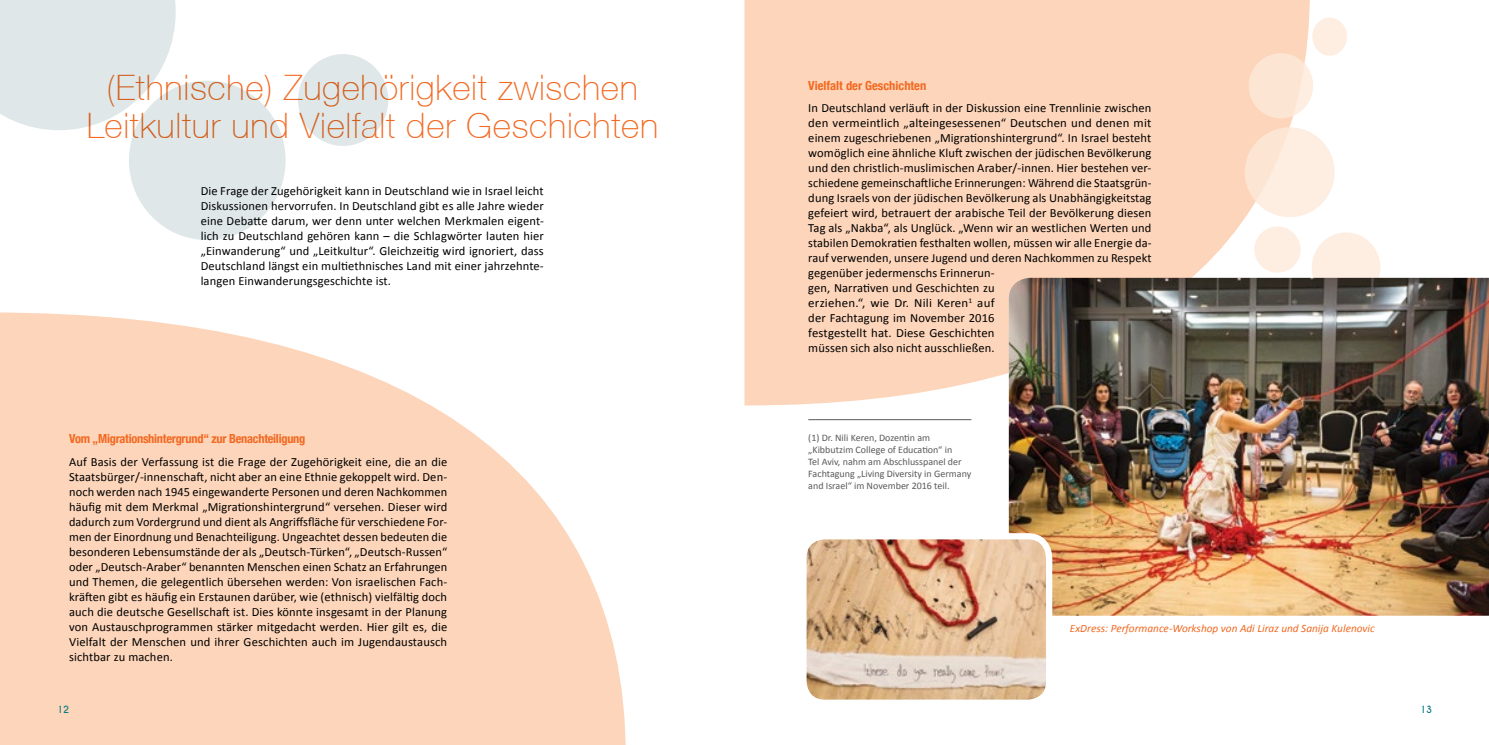
<style>
.page{position:relative;width:1489px;height:745px;background:#fff}
.page>*{position:absolute;margin:0;border:0;box-sizing:border-box;transform-origin:0 0}
.t1{font:100 35px/37.5px "Helvetica Neue CE";letter-spacing:.02em;color:#f26921;text-align:center}
.t2{font:12.5px/15px "Calibri";letter-spacing:.01em;color:#000}
.t3{font:700 condensed 12.5px "Helvetica Neue";letter-spacing:-.02em;color:#f26921}
.t4{font:700 condensed 12.5px "Helvetica Neue";color:#f26921}
.t5{font:italic 11.25px "Calibri";color:#f26921}
.t6{font:10px/12px "Calibri";color:#58595b}
.t7{font:700 9.38px "Caviar Dreams";color:#00797d}
.t8{font:7.25px "Calibri";color:#000}
</style>
<div class="page">
<svg style="left:0;top:0;width:176px;height:130px;background:#e2e9eb"></svg>
<div style="left:129px;top:81px;width:156px;height:159px;background:#dfe7e9;border-radius:50%"></div>
<div style="left:298px;top:54px;width:90px;height:92px;background:#dfe7e9;border-radius:50%"></div>
<div style="left:744px;top:0;width:565px;height:405px;background:#fdd5ba"></div>
<svg style="left:0;top:312px;width:625px;height:432px;fill:#fdd5ba"></svg>
<div style="left:1254px;top:226px;width:46px;height:46px;background:#feede1;border-radius:50%"></div>
<div style="left:1312px;top:18px;width:34px;height:38px;background:#feede1;border-radius:50%"></div>
<div style="left:1248px;top:53px;width:64px;height:65px;background:linear-gradient(to right,#fde2ce,#feeadc);border-radius:50%"></div>
<div style="left:1244px;top:127px;width:90px;height:90px;background:linear-gradient(to right,#fde5d3,#fef0e5);border-radius:50%"></div>
<div style="left:1311px;top:232px;width:69px;height:71px;background:#feede1;border-radius:50%"></div>
<img style="left:1008px;top:278px;width:480px;height:337px">
<img style="left:807px;top:536px;width:242px;height:162px">
<div style="left:800px;top:533px;width:252px;height:172px;border:6px solid #fff;border-radius:21px"></div>
<hr style="left:808px;top:419px;width:163px;height:1px;background:#58595b">
<h1 class="t1" style="left:86px;top:69px;width:573px">(Ethnische) Zugehörigkeit zwischen<br>Leitkultur und Vielfalt der Geschichten</h1>
<p class="t2" style="left:201px;top:183px;width:344px">Die Frage der Zugehörigkeit kann in Deutschland wie in Israel leicht<br>Diskussionen hervorrufen In. Deutschland gibt es alle Jahre wieder</p>
<p class="t2" style="left:201px;top:228px;width:345px">lich zu Deutschland gehören kann – die Schlagwörter lauten hier</p>
<p class="t2" style="left:201px;top:213px;width:344px">eine Debatte darum, wer denn unter welchen Merkmalen eigent-</p>
<p class="t2" style="left:201px;top:243px;width:344px">„Einwanderung“ und „Leitkultur .“ Gleichzeitig wird ignoriert, dass</p>
<p class="t2" style="left:201px;top:273px;width:192px">langen Einwanderungsgeschichte ist.</p>
<p class="t2" style="left:201px;top:258px;width:344px">Deutschland längst ein multiethnisches Land mit einer jahrzehnte-</p>
<p class="t3" style="left:69px;top:430px;width:238px">Vom „Migrationshintergrund“ zur Benachteiligung</p>
<p class="t2" style="left:69px;top:453px;width:379px">Auf Basis der Verfassung ist die Frage der Zugehörigkeit eine, die an die</p>
<p class="t2" style="left:69px;top:483px;width:379px">noch werden nach 1945 eingewanderte Personen und deren Nachkommen</p>
<p class="t2" style="left:69px;top:468px;width:379px">Staatsbürger/-innenschaft, nicht aber an eine Ethnie gekoppelt wird. Den-</p>
<p class="t2" style="left:69px;top:498px;width:379px">häufig mit dem Merkmal „Migrationshintergrund“ versehen. Dieser wird</p>
<p class="t2" style="left:69px;top:528px;width:379px">men der Einordnung und Benachteiligung. Ungeachtet dessen bedeuten die</p>
<p class="t2" style="left:69px;top:513px;width:379px">dadurch zum Vordergrund und dient als Angriffsfläche für verschiedene For-</p>
<p class="t2" style="left:69px;top:543px;width:379px">besonderen Lebensumstände der als „Deutsch-Türken „,“ Deutsch-Russen” oder „Deutsch-Araber“ benannten Menschen einen Schatz an Erfahrungen</p>
<p class="t2" style="left:69px;top:588px;width:379px">kräften gibt es häufig ein Erstaunen darüber, wie (ethnisch) vielfältig doch</p>
<p class="t2" style="left:69px;top:573px;width:379px">und Themen, die gelegentlich übersehen werden: Von israelischen Fach-</p>
<p class="t2" style="left:69px;top:603px;width:379px;text-align:justify">auch die deutsche Gesellschaft ist. Dies könnte insgesamt in der Planung von Austauschprogrammen stärker mitgedacht werden. Hier gilt es, die Vielfalt der Menschen und ihrer Geschichten auch im Jugendaustausch sichtbar zu machen.</p>
<p class="t7" style="left:57px;top:703px;width:14px">12</p>
<p class="t4" style="left:808px;top:77px;width:119px">Vielfalt der Geschichten</p>
<p class="t2" style="left:808px;top:100px;width:344px;text-align:justify">In Deutschland verläuft in der Diskussion eine Trennlinie zwischen den vermeintlich „alteingesessenen“ Deutschen und denen mit einem zugeschriebenen „Migrationshintergrund I n.“ Israel besteht womöglich eine ähnliche Kluft zwischen der jüdischen Bevölkerung</p>
<p class="t2" style="left:808px;top:190px;width:344px">dung Israels von der jüdischen Bevölkerung als Unabhängigkeitstag</p>
<p class="t2" style="left:808px;top:160px;width:344px">und den christlich-muslimischen Araber/-innen. Hier bestehen ver-</p>
<p class="t2" style="left:808px;top:205px;width:344px">gefeiert wird, betrauert der arabische Teil der Bevölkerung diesen<br>Tag als „Nakba ,“ als Unglück „. Wenn wir an westlichen Werten und</p>
<p class="t2" style="left:808px;top:250px;width:344px">rauf verwenden, unsere Jugend und deren Nachkommen zu Respekt</p>
<p class="t2" style="left:808px;top:175px;width:344px">schiedene gemeinschaftliche Erinnerungen: Während die Staatsgrün-</p>
<p class="t2" style="left:808px;top:235px;width:344px">stabilen Demokratien festhalten wollen, müssen wir alle Energie da-</p>
<p class="t2" style="left:808px;top:280px;width:188px">gen, Narrativen und Geschichten zu</p>
<p class="t2" style="left:808px;top:265px;width:188px">gegenüber jedermenschs Erinnerun-</p>
<p class="t8" style="left:968px;top:295px;width:5px">1</p>
<p class="t2" style="left:808px;top:295px;width:188px;text-align:justify;text-indent:169px">auf der Fachtagung im November 2016 festgestellt hat. Diese Geschichten müssen sich also nicht ausschließen.</p>
<p class="t2" style="left:808px;top:295px;width:161px">erziehen ,“. wie Dr. Nili Keren</p>
<p class="t6" style="left:808px;top:431px;width:164px">1( ) Dr. Nili Keren, Dozentin am „Kibbutzim College of Education“ in<br>Tel Aviv, nahm am Abschlusspanel der Fachtagung „Living Diversity in Germany and Israel“ im November 2016 teil.</p>
<p class="t5" style="left:1069px;top:620px;width:306px">ExDress: Performance-Workshop von Adi Liraz und Sanija Kulenovic</p>
<p class="t7" style="left:1419px;top:703px;width:14px">13</p>
</div>
